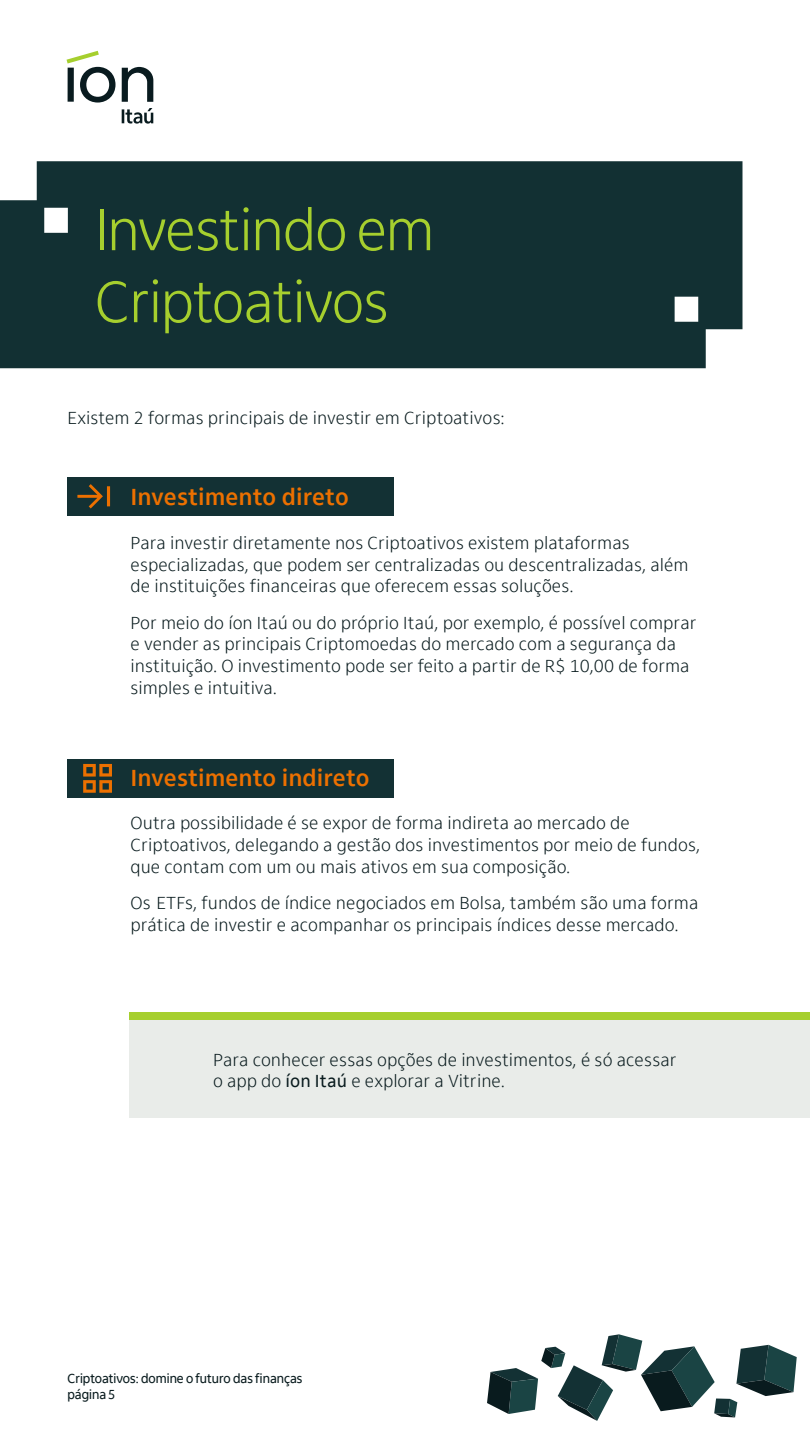
<style>
.page{position:relative;width:810px;height:1440px;background:#fff}
.page>*{position:absolute;margin:0;border:0;box-sizing:border-box;transform-origin:0 0}
.Cabeçalho{font:300 60px "Itau Display Pro";color:#a6cf2e}
.t1{font:60px "ion";color:#ec7000}
.H2_laranja{font:700 24px "Itau Text Pro";color:#ec7000}
.t2{font:300 18px/21.6px "Itau Text Pro";color:#091b1e}
.t3{font:13.5px "Itau Display Pro";color:#091b1e}
.s1{font-weight:400}
</style>
<div class="page">
<div style="left:0;top:161px;width:742px;height:207px;background:#123033"></div>
<div style="left:129px;top:1020px;width:681px;height:98px;background:#e9ece9"></div>
<div style="left:68px;top:759px;width:326px;height:38px;background:#133134"></div>
<div style="left:68px;top:477px;width:326px;height:38px;background:#133134"></div>
<div style="left:129px;top:1013px;width:681px;height:7px;background:#a6cf2e"></div>
<svg style="left:487px;top:1334px;width:310px;height:87px"></svg>
<svg style="left:122px;top:108px;width:31px;height:16px"></svg>
<svg style="left:122px;top:67px;width:31px;height:35px"></svg>
<svg style="left:67px;top:51px;width:49px;height:52px"></svg>
<h1 class="Cabeçalho" style="left:95px;top:196px;width:340px">Investindo em</h1>
<h1 class="Cabeçalho" style="left:95px;top:268px;width:294px">Criptoativos</h1>
<p class="t2" style="left:68px;top:408px;width:439px">Existem 2 formas principais de investir em Criptoativos:</p>
<h1 class="t1" style="left:60px;top:518px;width:45px;rotate:-90deg">047</h1>
<h2 class="H2_laranja" style="left:130px;top:483px;width:220px">Investimento direto</h2>
<p class="t2" style="left:130px;top:532px;width:560px">Para investir diretamente nos Criptoativos existem plataformas especializadas, que podem ser centralizadas ou descentralizadas, além de instituições financeiras que oferecem essas soluções.</p>
<p class="t2" style="left:130px;top:612px;width:567px">Por meio do íon Itaú ou do próprio Itaú, por exemplo, é possível comprar e vender as principais Criptomoedas do mercado com a segurança da instituição. O investimento pode ser feito a partir de R$ 10,00 de forma simples e intuitiva.</p>
<h1 class="t1" style="left:76px;top:744px;width:45px">020</h1>
<h2 class="H2_laranja" style="left:130px;top:764px;width:241px">Investimento indireto</h2>
<p class="t2" style="left:130px;top:813px;width:571px">Outra possibilidade é se expor de forma indireta ao mercado de<br>Criptoativos, delegando a gestão dos investimentos por meio de fundos, que contam com um ou mais ativos em sua composição.</p>
<p class="t2" style="left:130px;top:893px;width:569px">Os ETFs, fundos de índice negociados em Bolsa, também são uma forma prática de investir e acompanhar os principais índices desse mercado.</p>
<p class="t2" style="left:213px;top:1049px;width:465px">Para conhecer essas opções de investimentos, é só acessar o app do <span class="s1">íon Itaú</span> e explorar a Vitrine.</p>
<p class="t3" style="left:68px;top:1370px;width:237px">Criptoativos: domine o futuro das finanças</p>
<p class="t3" style="left:68px;top:1386px;width:49px">página 5</p>
</div>
